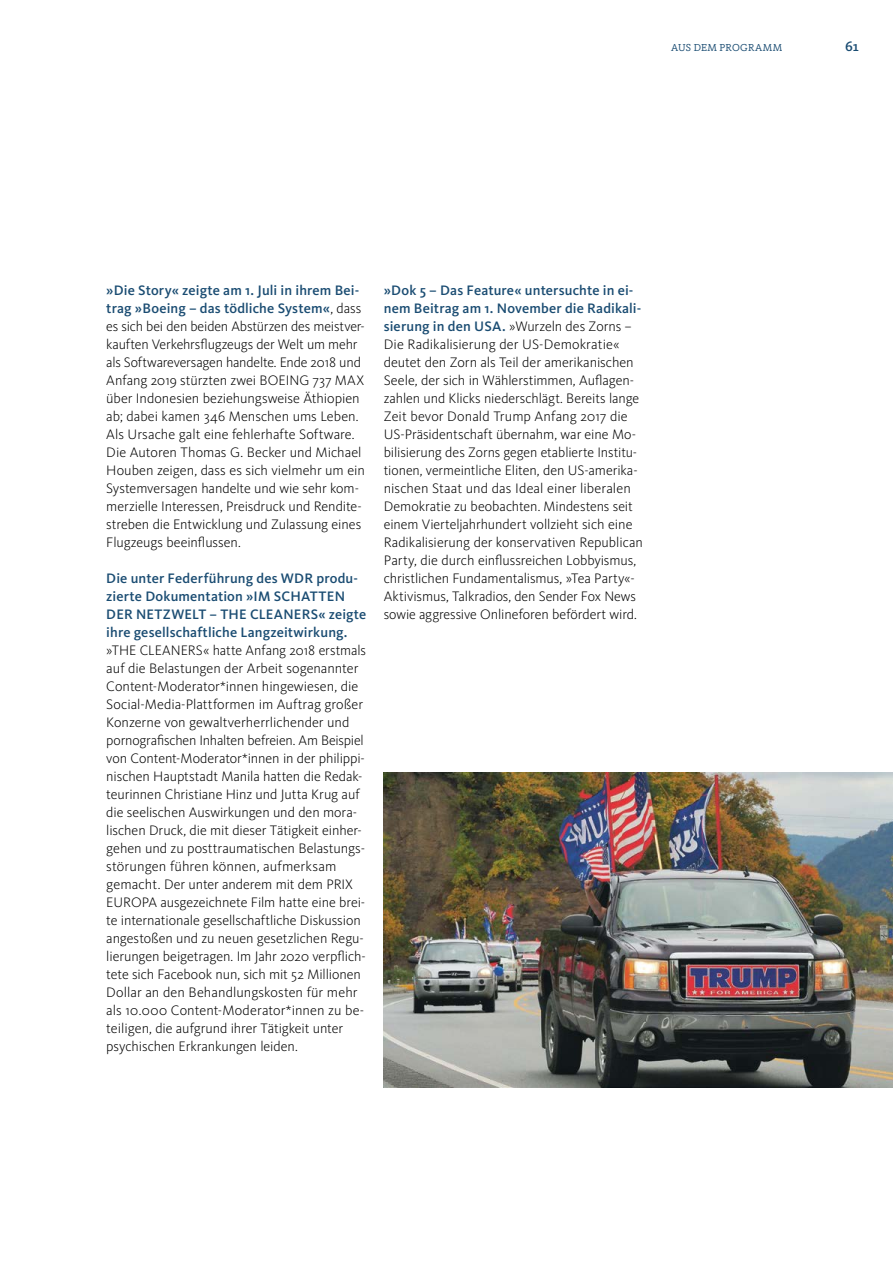
<style>
.page{position:relative;width:893px;height:1263px;background:#fff}
.page>*{position:absolute;margin:0;border:0;box-sizing:border-box;transform-origin:0 0}
.t1{font:300 14.25px/18px "WDR Sans";letter-spacing:-.005em;color:#000}
.t2{font:500 14.25px/18px "WDR Sans";letter-spacing:.01em;color:#1a4c72}
.t3{font:500 14.25px "WDR Slab";color:#1a4c72}
.t4{font:10.5px "WDR Slab";letter-spacing:.015em;color:#1a4c72}
.s1{font-weight:500;color:#1a4c72}
</style>
<div class="page">
<img style="left:384px;top:772px;width:509px;height:315px">
<p class="t4" style="left:671px;top:41px;width:113px">AUS DEM PROGRAMM</p>
<p class="t3" style="left:845px;top:38px;width:15px">61</p>
<p class="t1" style="left:106px;top:282px;width:260px"><span class="s1">»Die Story« zeigte am 1. Juli in ihrem Bei&shy;trag »Boeing – das tödliche System«</span>, dass es sich bei den beiden Abstürzen des meistver&shy;kauften Verkehrsflugzeugs der Welt um mehr als Softwareversagen handelte. Ende 2018 und Anfang 2019 stürzten zwei BOEING 737 MAX über Indonesien beziehungsweise Äthiopien ab; dabei kamen 346 Menschen ums Leben.<br>Als Ursache galt eine fehlerhafte Software.<br>Die Autoren Thomas G. Becker und Michael Houben zeigen, dass es sich vielmehr um ein Systemversagen handelte und wie sehr kom&shy;merzielle Interessen, Preisdruck und Rendite&shy;streben die Entwicklung und Zulassung eines Flugzeugs beeinflussen.</p>
<p class="t2" style="left:106px;top:569px;width:261px">Die unter Federführung des WDR produ&shy;zierte Dokumentation »IM SCHATTEN DER NETZWELT – THE CLEANERS« zeigte ihre gesellschaftliche Langzeitwirkung.</p>
<p class="t1" style="left:106px;top:642px;width:261px">»THE CLEANERS« hatte Anfang 2018 erstmals auf die Belastungen der Arbeit sogenannter Content-Moderator*innen hingewiesen, die Social-Media-Plattformen im Auftrag großer Konzerne von gewaltverherrlichender und pornografischen Inhalten befreien. Am Beispiel von Content-Moderator*innen in der philippi&shy;nischen Hauptstadt Manila hatten die Redak&shy;teurinnen Christiane Hinz und Jutta Krug auf die seelischen Auswirkungen und den mora&shy;lischen Druck, die mit dieser Tätigkeit einher&shy;gehen und zu posttraumatischen Belastungs&shy;störungen führen können, aufmerksam gemacht. Der unter anderem mit dem PRIX EUROPA ausgezeichnete Film hatte eine brei&shy;te internationale gesellschaftliche Diskussion angestoßen und zu neuen gesetzlichen Regu&shy;lierungen beigetragen. Im Jahr 2020 verpflich&shy;tete sich Facebook nun, sich mit 52 Millionen Dollar an den Behandlungskosten für mehr als 10.000 Content-Moderator*innen zu be&shy;teiligen, die aufgrund ihrer Tätigkeit unter psychischen Erkrankungen leiden.</p>
<p class="t1" style="left:384px;top:281px;width:261px"><span class="s1">»Dok 5 – Das Feature« untersuchte in ei&shy;nem Beitrag am 1. November die Radikali&shy;sierung in den USA.</span> »Wurzeln des Zorns – Die Radikalisierung der US-Demokratie« deutet den Zorn als Teil der amerikanischen Seele, der sich in Wählerstimmen, Auflagen&shy;zahlen und Klicks niederschlägt. Bereits lange Zeit bevor Donald Trump Anfang 2017 die US-Präsidentschaft übernahm, war eine Mo&shy;bilisierung des Zorns gegen etablierte Institu&shy;tionen, vermeintliche Eliten, den US-amerika&shy;nischen Staat und das Ideal einer liberalen Demokratie zu beobachten. Mindestens seit einem Vierteljahrhundert vollzieht sich eine Radikalisierung der konservativen Republican Party, die durch einflussreichen Lobbyismus, christlichen Fundamentalismus, »Tea Party«- Aktivismus, Talkradios, den Sender Fox News sowie aggressive Onlineforen befördert wird.</p>
</div>
